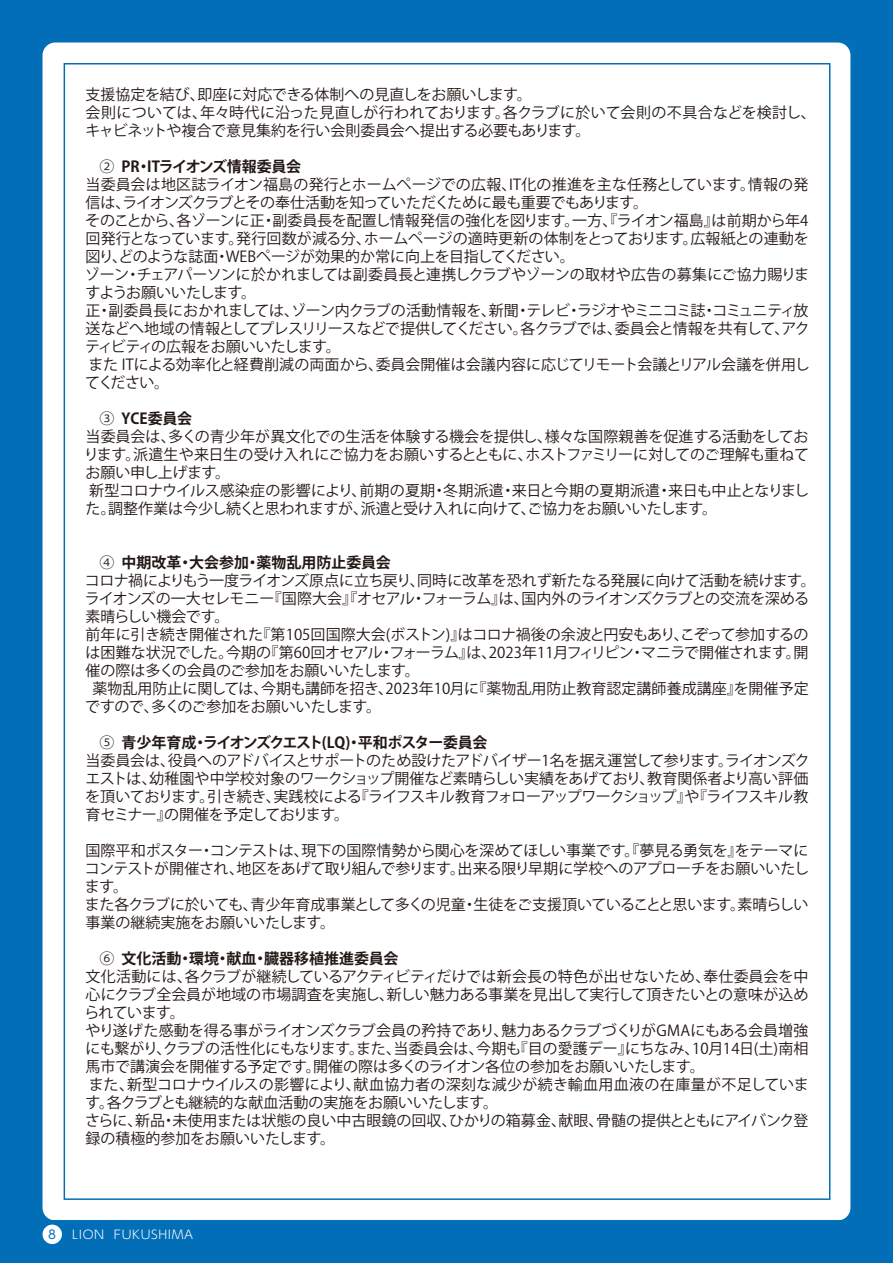
<style>
.page{position:relative;width:893px;height:1263px;background:#036eb8}
.page>*{position:absolute;margin:0;border:0;box-sizing:border-box;transform-origin:0 0}
.t1{font:15px/18px "Koz Go Pr 6 N";letter-spacing:-.015em;color:#221815}
.t2{font:15px "Koz Go Pr 6 N";letter-spacing:-.045em;color:#221815}
.t3{font:15px "Koz Go Pr 6 N";letter-spacing:.005em;color:#221815}
.t4{font:15px "Koz Go Pr 6 N";letter-spacing:.01em;color:#221815}
.t5{font:700 15px "Koz Go Pr 6 N";color:#221815}
.t6{font:300 12px "UD Shin Go Pro";letter-spacing:.05em;color:#fff}
.t7{font:12px "UD Shin Go Pro";color:#036eb8}
.s1{font-weight:700}
.s2{font-weight:400}
</style>
<div class="page">
<div style="left:43px;top:43px;width:807px;height:1177px;background:#fff;border-radius:13px"></div>
<div style="left:43px;top:1224px;width:19px;height:20px;background:#fff;border-radius:50%"></div>
<p class="t1" style="left:85px;top:86px;width:732px">支援協定を結び、即座に対応できる体制への見直しをお願いします。<br>会則については、年々時代に沿った見直しが行われております。各クラブに於いて会則の不具合などを検討し、キャビネットや複合で意見集約を行い会則委員会へ提出する必要もあります。</p>
<p class="t1" style="left:85px;top:158px;width:726px;text-indent:15px">② <span class="s1">PR・ITライオンズ情報委員会<br></span>当委員会は地区誌ライオン福島の発行とホームページでの広報、IT化の推進を主な任務としています。情報の発信は、ライオンズクラブとその奉仕活動を知っていただくために最も重要でもあります。<br>そのことから、各ゾーンに正・副委員長を配置し情報発信の強化を図ります。一方、『ライオン福島』は前期から年4回発行となっています。発行回数が減る分、ホームページの適時更新の体制をとっております。広報紙との連動を図り、どのような誌面・WEBページが効果的か常に向上を目指してください。<br>ゾーン・チェアパーソンに於かれましては副委員長と連携しクラブやゾーンの取材や広告の募集にご協力賜りますようお願いいたします。<br>正・副委員長におかれましては、ゾーン内クラブの活動情報を、新聞・テレビ・ラジオやミニコミ誌・コミュニティ放送などへ地域の情報としてプレスリリースなどで提供してください。各クラブでは、委員会と情報を共有して、アクティビティの広報をお願いいたします。<br>また ITによる効率化と経費削減の両面から、委員会開催は会議内容に応じてリモート会議とリアル会議を併用してください。</p>
<p class="t5" style="left:100px;top:410px;width:94px"><span class="s2">③</span> YCE委員会</p>
<p class="t4" style="left:86px;top:428px;width:724px">当委員会は、多くの青少年が異文化での生活を体験する機会を提供し、様々な国際親善を促進する活動をしてお</p>
<p class="t1" style="left:84px;top:446px;width:727px">ります。派遣生や来日生の受け入れにご協力をお願いするとともに、ホストファミリーに対してのご理解も重ねて</p>
<p class="t1" style="left:86px;top:464px;width:146px">お願い申し上げます。</p>
<p class="t3" style="left:89px;top:482px;width:721px">新型コロナウイルス感染症の影響により、前期の夏期・冬期派遣・来日と今期の夏期派遣・来日も中止となりまし</p>
<p class="t1" style="left:86px;top:500px;width:633px">た。調整作業は今少し続くと思われますが、派遣と受け入れに向けて、ご協力をお願いいたします。</p>
<p class="t5" style="left:100px;top:554px;width:293px"><span class="s2">④</span> 中期改革・大会参加・薬物乱用防止委員会</p>
<p class="t1" style="left:85px;top:572px;width:732px">コロナ禍によりもう一度ライオンズ原点に立ち戻り、同時に改革を恐れず新たなる発展に向けて活動を続けます。</p>
<p class="t2" style="left:85px;top:590px;width:726px">ライオンズの一大セレモニー『国際大会』『オセアル・フォーラム』は、国内外のライオンズクラブとの交流を深める</p>
<p class="t1" style="left:86px;top:608px;width:145px">素晴らしい機会です。</p>
<p class="t1" style="left:86px;top:626px;width:724px">前年に引き続き開催された『第105回国際大会(ボストン)』はコロナ禍後の余波と円安もあり、こぞって参加するの</p>
<p class="t1" style="left:86px;top:644px;width:724px">は困難な状況でした。今期の『第60回オセアル・フォーラム』は、2023年11月フィリピン・マニラで開催されます。開</p>
<p class="t1" style="left:86px;top:662px;width:336px">催の際は多くの会員のご参加をお願いいたします。</p>
<p class="t1" style="left:93px;top:680px;width:718px">薬物乱用防止に関しては、今期も講師を招き、2023年10月に『薬物乱用防止教育認定講師養成講座』を開催予定</p>
<p class="t1" style="left:85px;top:698px;width:297px">ですので、多くのご参加をお願いいたします。</p>
<p class="t1" style="left:85px;top:734px;width:726px;text-indent:14px">⑤ <span class="s1">青少年育成・ライオンズクエスト(LQ)・平和ポスター委員会<br></span>当委員会は、役員へのアドバイスとサポートのため設けたアドバイザー1名を据え運営して参ります。ライオンズクエストは、幼稚園や中学校対象のワークショップ開催など素晴らしい実績をあげており、教育関係者より高い評価を頂いております。引き続き、実践校による『ライフスキル教育フォローアップワークショップ』や『ライフスキル教育セミナー』の開催を予定しております。</p>
<p class="t1" style="left:85px;top:842px;width:726px">国際平和ポスター・コンテストは、現下の国際情勢から関心を深めてほしい事業です。『夢見る勇気を』をテーマにコンテストが開催され、地区をあげて取り組んで参ります。出来る限り早期に学校へのアプローチをお願いいたします。<br>また各クラブに於いても、青少年育成事業として多くの児童・生徒をご支援頂いていることと思います。素晴らしい事業の継続実施をお願いいたします。</p>
<p class="t1" style="left:85px;top:950px;width:726px;text-indent:15px">⑥ <span class="s1">文化活動・環境・献血・臓器移植推進委員会<br></span>文化活動には、各クラブが継続しているアクティビティだけでは新会長の特色が出せないため、奉仕委員会を中心にクラブ全会員が地域の市場調査を実施し、新しい魅力ある事業を見出して実行して頂きたいとの意味が込められています。<br>やり遂げた感動を得る事がライオンズクラブ会員の矜持であり、魅力あるクラブづくりがGMAにもある会員増強にも繋がり、クラブの活性化にもなります。また、当委員会は、今期も『目の愛護デー』にちなみ、10月14日(土)南相馬市で講演会を開催する予定です。開催の際は多くのライオン各位の参加をお願いいたします。<br>また、新型コロナウイルスの影響により、献血協力者の深刻な減少が続き輸血用血液の在庫量が不足しています。各クラブとも継続的な献血活動の実施をお願いいたします。<br>さらに、新品・未使用または状態の良い中古眼鏡の回収、ひかりの箱募金、献眼、骨髄の提供とともにアイバンク登録の積極的参加をお願いいたします。</p>
<p class="t7" style="left:48px;top:1224px;width:9px">8</p>
<p class="t6" style="left:72px;top:1225px;width:122px">LION FUKUSHIMA</p>
</div>
